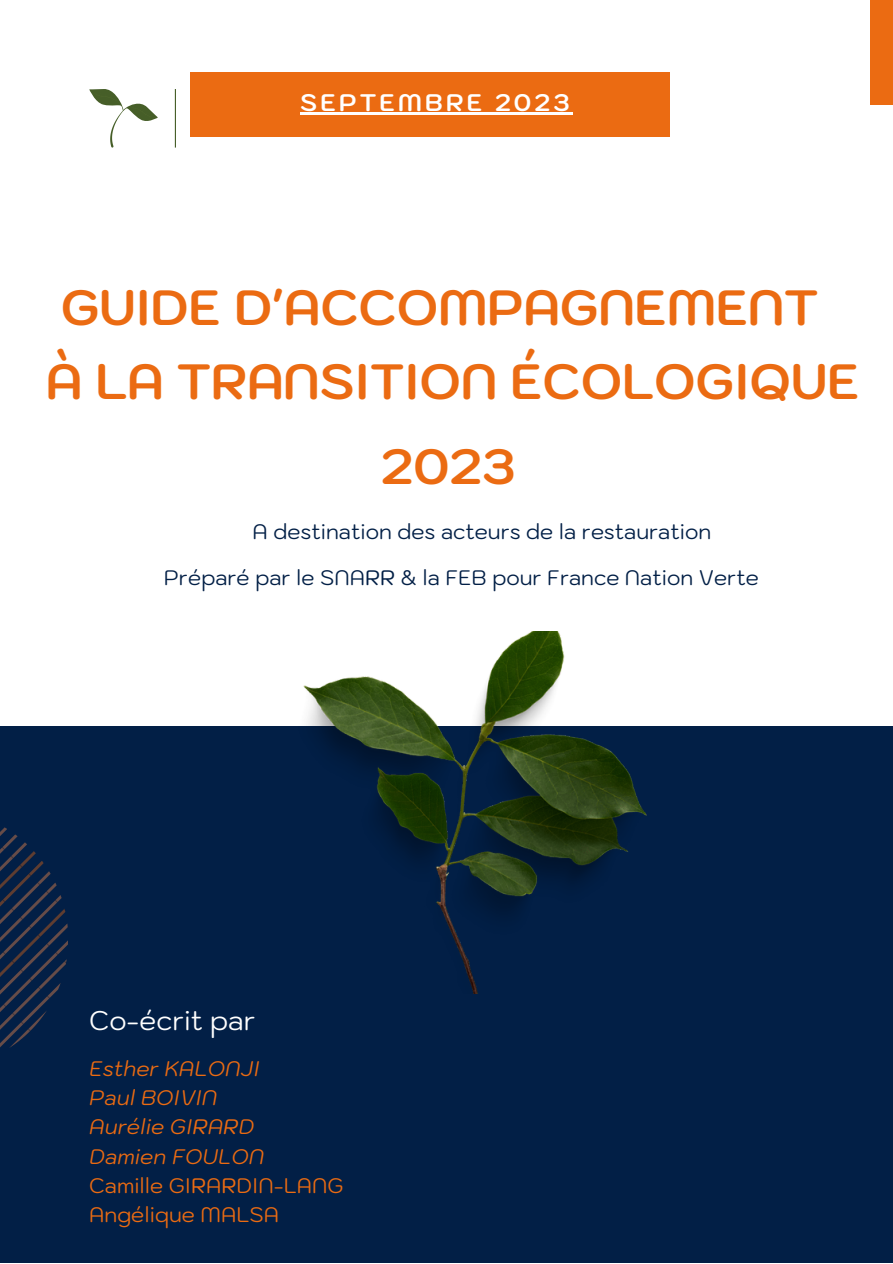
<style>
.page{position:relative;width:893px;height:1264px;background:#fff}
.page>*{position:absolute;margin:0;border:0;box-sizing:border-box;transform-origin:0 0}
.t1{font:700 49.5px "Kodchasan";color:#eb6b12}
.t2{font:27px "Kodchasan";color:#fff}
.t3{font:700 24px "Kodchasan";letter-spacing:.13em;color:#fff}
.t4{font:21px "Kodchasan";color:#021f46}
.t5{font:italic 21px "Kodchasan";color:#eb6b12}
.t6{font:21px "Kodchasan";color:#eb6b12}
</style>
<div class="page">
<div style="left:0;top:726px;width:892px;height:536px;background:#021f46"></div>
<img style="left:303px;top:631px;width:343px;height:362px">
<svg style="left:89px;top:89px;width:69px;height:58px"></svg>
<hr style="left:175px;top:89px;width:1px;height:58px;background:#465e28">
<div style="left:869px;top:0;width:23px;height:105px;background:#eb6b12"></div>
<img style="left:0;top:827px;width:68px;height:221px">
<div style="left:191px;top:73px;width:478px;height:64px;background:#eb6b12"></div>
<hr style="left:300px;top:113px;width:272px;height:2px;background:#fff">
<p class="t3" style="left:300px;top:86px;width:271px">SEPTEMBRE 2023</p>
<p class="t1" style="left:61px;top:274px;width:759px">GUIDE D'ACCOMPAGNEMENT</p>
<p class="t1" style="left:46px;top:348px;width:814px">À LA TRANSITION ÉCOLOGIQUE</p>
<p class="t1" style="left:381px;top:433px;width:136px">2023</p>
<p class="t4" style="left:252px;top:518px;width:460px">A destination des acteurs de la restauration</p>
<p class="t4" style="left:164px;top:563px;width:596px">Préparé par le SNARR &amp; la FEB pour France Nation Verte</p>
<p class="t2" style="left:89px;top:1002px;width:168px">Co-écrit par</p>
<p class="t5" style="left:89px;top:1054px;width:172px">Esther KALONJI</p>
<p class="t5" style="left:89px;top:1083px;width:130px">Paul BOIVIN</p>
<p class="t5" style="left:89px;top:1112px;width:166px">Aurélie GIRARD</p>
<p class="t5" style="left:89px;top:1141px;width:176px">Damien FOULON</p>
<p class="t6" style="left:89px;top:1171px;width:256px">Camille GIRARDIN-LANG</p>
<p class="t6" style="left:89px;top:1200px;width:191px">Angélique MALSA</p>
</div>
